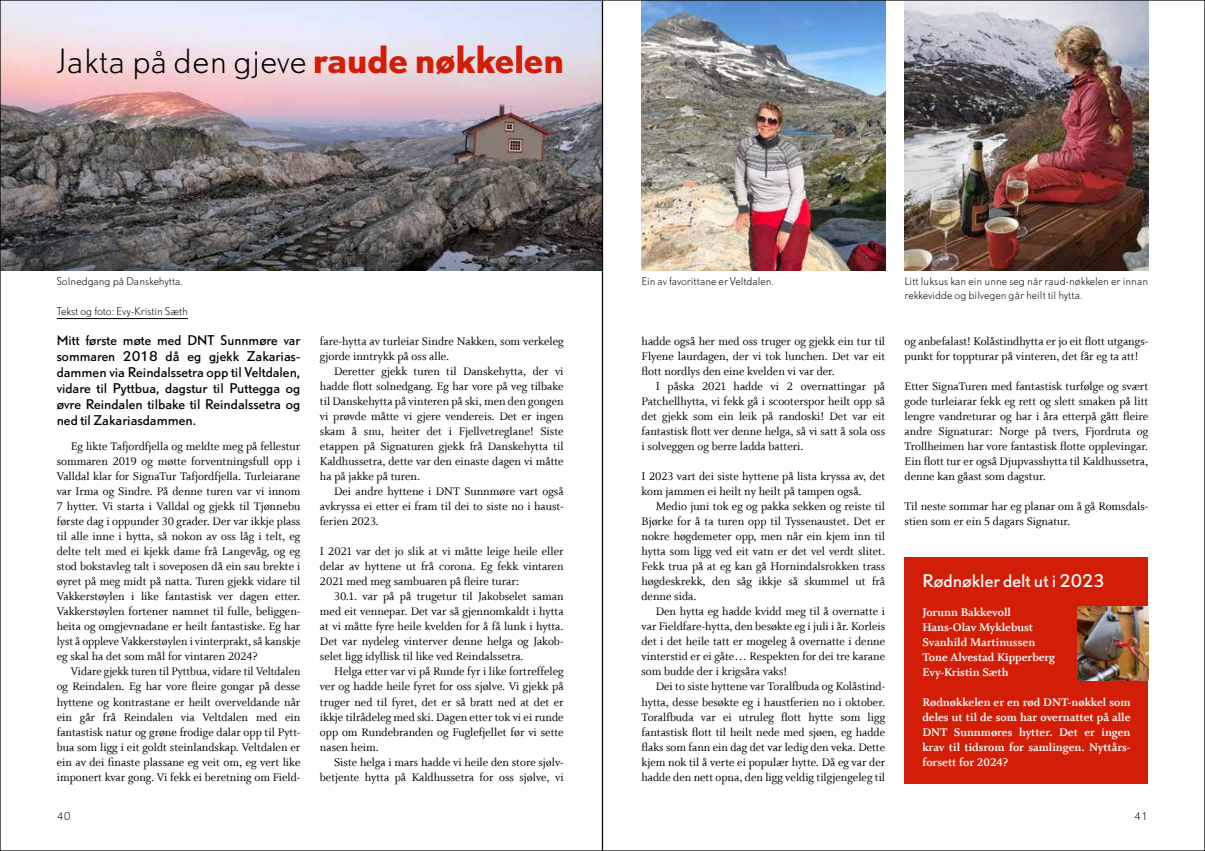
<style>
.page{position:relative;width:1205px;height:851px;background:#fff}
.page>*{position:absolute;margin:0;border:0;box-sizing:border-box;transform-origin:0 0}
.t1{font:700 34.88px "DTL Nobel TOT";color:#d21d07}
.t2{font:300 31px "DTL Nobel TOT";color:#000}
.t3{font:16.25px "DTL Nobel TOT";color:#fff}
.t4{font:12.5px/15px "Whitman Roman LF";color:#000;text-align:justify}
.t5{font:12.5px/15px "Whitman Bold LF";color:#fff}
.t6{font:12.5px/16px "DTL Nobel TOT";color:#000;text-align:justify}
.t7{font:300 10px/13.8px "DTL Nobel TOT";color:#000}
</style>
<div class="page">
<div style="left:904px;top:556px;width:244px;height:227px;background:#d21d07"></div>
<img style="left:904px;top:2px;width:244px;height:268px">
<img style="left:641px;top:2px;width:244px;height:268px">
<img style="left:2px;top:2px;width:598px;height:268px">
<hr style="left:57px;top:318px;width:131px;height:1px;background:#000">
<img style="left:1077px;top:606px;width:71px;height:74px">
<h2 class="t2" style="left:57px;top:41px;width:251px">Jakta på den gjeve</h2>
<h1 class="t1" style="left:313px;top:34px;width:253px">raude nøkkelen</h1>
<p class="t7" style="left:57px;top:274px;width:128px">Solnedgang på Danskehytta.</p>
<p class="t7" style="left:641px;top:274px;width:134px">Ein av favorittane er Veltdalen.</p>
<p class="t7" style="left:904px;top:274px;width:245px">Litt luksus kan ein unne seg når raud-nøkkelen er innan rekkevidde og bilvegen går heilt til hytta.</p>
<p class="t7" style="left:57px;top:304px;width:133px">Tekst og foto: Evy-Kristin Sæth</p>
<p class="t6" style="left:57px;top:332px;width:245px">Mitt første møte med DNT Sunnmøre var sommaren 2018 då eg gjekk Zakarias&shy;dammen via Reindalssetra opp til Veltdalen, vidare til Pyttbua, dagstur til Puttegga og øvre Reindalen tilbake til Reindalssetra og ned til Zakariasdammen.</p>
<p class="t4" style="left:57px;top:439px;width:245px;text-indent:14px">Eg likte Tafjordfjella og meldte meg på fellestur sommaren 2019 og møtte forventningsfull opp i Valldal klar for SignaTur Tafjordfjella. Turleiarane var Irma og Sindre. På denne turen var vi innom 7 hytter. Vi starta i Valldal og gjekk til Tjønnebu første dag i oppunder 30 grader. Der var ikkje plass til alle inne i hytta, så nokon av oss låg i telt, eg delte telt med ei kjekk dame frå Langevåg, og eg stod bokstavleg talt i soveposen då ein sau brekte i øyret på meg midt på natta. Turen gjekk vidare til Vakkerstøylen i like fantastisk ver dagen etter.<br>Vakkerstøylen fortener namnet til fulle, beliggen&shy;heita og omgjevnadane er heilt fantastiske. Eg har lyst å oppleve Vakkerstøylen i vinterprakt, så kanskje eg skal ha det som mål for vintaren 2024?</p>
<p class="t4" style="left:57px;top:664px;width:245px;text-indent:14px">Vidare gjekk turen til Pyttbua, vidare til Velt-dalen og Reindalen. Eg har vore fleire gongar på desse hyttene og kontrastane er heilt overveldande når ein går frå Reindalen via Veltdalen med ein -fantastisk natur og grøne frodige dalar opp til Pytt&shy;bua som ligg i eit goldt steinlandskap. Veltdalen er ein av dei finaste plassane eg veit om, eg vert like imponert kvar gong. Vi fekk ei beretning om Field-</p>
<p class="t4" style="left:320px;top:334px;width:245px">fare-hytta av turleiar Sindre Nakken, som verkeleg gjorde inntrykk på oss alle.</p>
<p class="t4" style="left:320px;top:364px;width:245px;text-indent:14px">Deretter gjekk turen til Danskehytta, der vi -hadde flott solnedgang. Eg har vore på veg tilbake til Danskehytta på vinteren på ski, men den gongen vi prøvde måtte vi gjere vendereis. Det er ingen skam å snu, heiter det i Fjellvetreglane! Siste etappen på Signaturen gjekk frå Danskehytta til Kaldhussetra, dette var den einaste dagen vi måtte ha på jakke på turen.</p>
<p class="t4" style="left:320px;top:484px;width:245px;text-indent:14px">Dei andre hyttene i DNT Sunnmøre vart også avkryssa ei etter ei fram til dei to siste no i haust&shy;ferien 2023.</p>
<p class="t4" style="left:320px;top:544px;width:245px">I 2021 var det jo slik at vi måtte leige heile eller delar av hyttene ut frå corona. Eg fekk vintaren 2021 med meg sambuaren på fleire turar:</p>
<p class="t4" style="left:320px;top:589px;width:245px;text-indent:14px">30.1. var på på trugetur til Jakobselet saman med eit vennepar. Det var så gjennomkaldt i hytta at vi måtte fyre heile kvelden for å få lunk i hytta.<br>Det var nydeleg vinterver denne helga og Jakob&shy;selet ligg idyllisk til like ved Reindalssetra.</p>
<p class="t4" style="left:320px;top:664px;width:245px;text-indent:14px">Helga etter var vi på Runde fyr i like fortreffeleg ver og hadde heile fyret for oss sjølve. Vi gjekk på truger ned til fyret, det er så bratt ned at det er ikkje tilrådeleg med ski. Dagen etter tok vi ei runde opp om Rundebranden og Fuglefjellet før vi sette nasen heim.</p>
<p class="t4" style="left:320px;top:754px;width:245px;text-align:right">Siste helga i mars hadde vi heile den store sjølv&shy;betjente hytta på Kaldhussetra for oss sjølve, vi</p>
<p class="t4" style="left:641px;top:334px;width:245px">hadde også her med oss truger og gjekk ein tur til Flyene laurdagen, der vi tok lunchen. Det var eit flott nordlys den eine kvelden vi var der.</p>
<p class="t4" style="left:641px;top:379px;width:245px;text-indent:14px">I påska 2021 hadde vi 2 overnattingar på -Patchellhytta, vi fekk gå i scooterspor heilt opp så det gjekk som ein leik på randoski! Det var eit -fantastisk flott ver denne helga, så vi satt å sola oss i solveggen og berre ladda batteri.</p>
<p class="t4" style="left:641px;top:469px;width:245px">I 2023 vart dei siste hyttene på lista kryssa av, det kom jammen ei heilt ny heilt på tampen også.</p>
<p class="t4" style="left:641px;top:499px;width:245px;text-indent:14px">Medio juni tok eg og pakka sekken og reiste til Bjørke for å ta turen opp til Tyssenaustet. Det er nokre høgdemeter opp, men når ein kjem inn til hytta som ligg ved eit vatn er det vel verdt slitet.<br>Fekk trua på at eg kan gå Hornindalsrokken trass høgdeskrekk, den såg ikkje så skummel ut frå denne sida.</p>
<p class="t4" style="left:641px;top:604px;width:245px;text-indent:14px">Den hytta eg hadde kvidd meg til å overnatte i var Fieldfare-hytta, den besøkte eg i juli i år. Korleis det i det heile tatt er mogeleg å overnatte i denne vinterstid er ei gåte… Respekten for dei tre karane som budde der i krigsåra vaks!</p>
<p class="t4" style="left:641px;top:679px;width:245px;text-indent:14px">Dei to siste hyttene var Toralfbuda og Kolåstind&shy;hytta, desse besøkte eg i haustferien no i oktober.<br>Toralfbuda var ei utruleg flott hytte som ligg -fantastisk flott til heilt nede med sjøen, eg hadde flaks som fann ein dag det var ledig den veka. Dette kjem nok til å verte ei populær hytte. Då eg var der hadde den nett opna, den ligg veldig tilgjengeleg til</p>
<p class="t4" style="left:904px;top:334px;width:245px">og anbefalast! Kolåstindhytta er jo eit flott utgangs&shy;punkt for toppturar på vinteren, det får eg ta att!</p>
<p class="t4" style="left:904px;top:379px;width:245px">Etter SignaTuren med fantastisk turfølge og svært gode turleiarar fekk eg rett og slett smaken på litt lengre vandreturar og har i åra etterpå gått fleire andre Signaturar: Norge på tvers, Fjordruta og Trollheimen har vore fantastisk flotte opplevingar.<br>Ein flott tur er også Djupvasshytta til Kaldhussetra, denne kan gåast som dagstur.</p>
<p class="t4" style="left:904px;top:499px;width:245px">Til neste sommar har eg planar om å gå Romsdals&shy;stien som er ein 5 dagars Signatur.</p>
<h3 class="t3" style="left:922px;top:570px;width:184px">Rødnøkler delt ut i 2023</h3>
<p class="t5" style="left:922px;top:605px;width:134px">Jorunn Bakkevoll<br>Hans-Olav Myklebust<br>Svanhild Martinussen<br>Tone Alvestad Kipperberg<br>Evy-Kristin Sæth</p>
<p class="t5" style="left:922px;top:695px;width:210px;text-align:justify">Rødnøkkelen er en rød DNT-nøkkel som deles ut til de som har overnattet på alle DNT Sunnmøres hytter. Det er ingen krav til tidsrom for samlingen. Nyttårs&shy;forsett for 2024?</p>
<p class="t7" style="left:57px;top:809px;width:15px">40</p>
<p class="t7" style="left:1134px;top:809px;width:15px">41</p>
</div>
